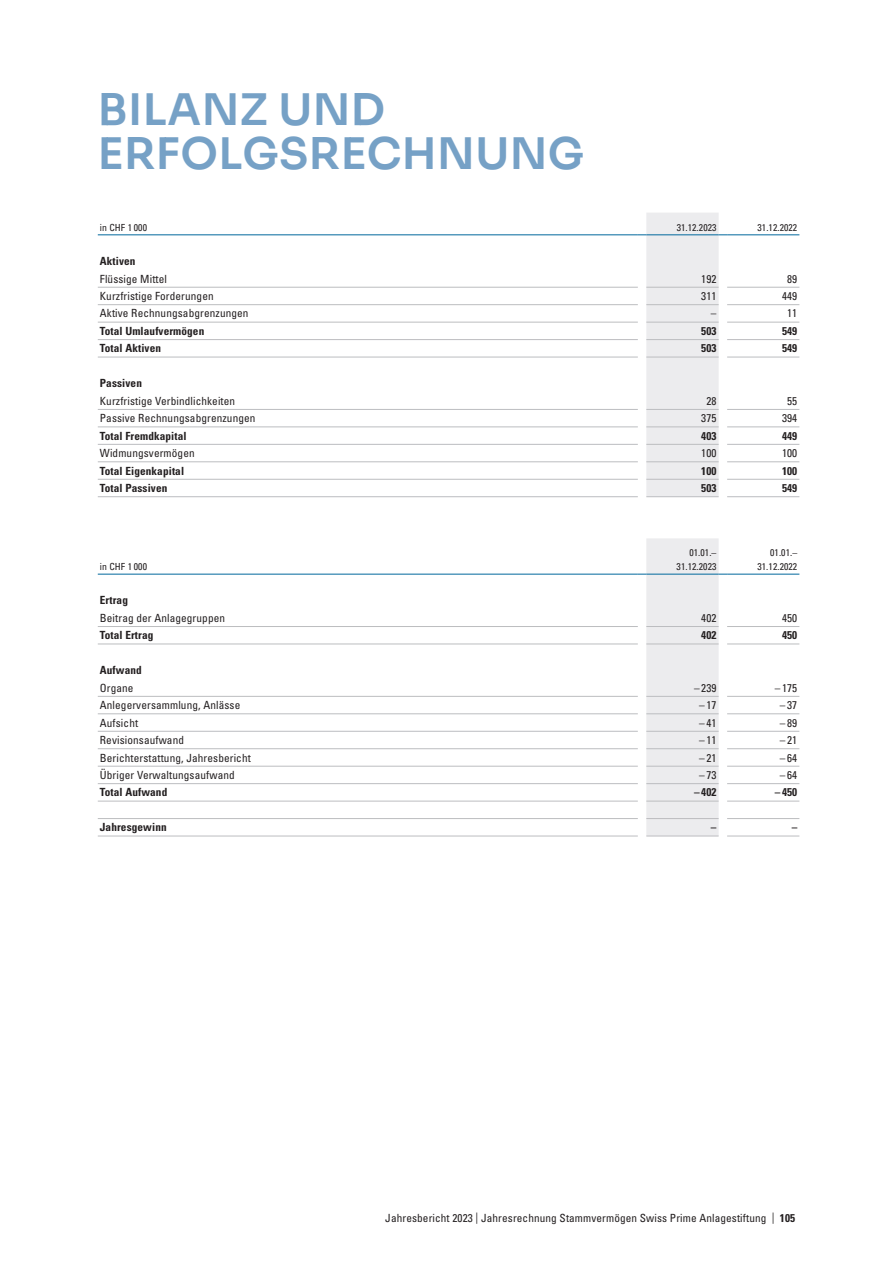
<style>
.page{position:relative;width:893px;height:1263px;background:#fff}
.page>*{position:absolute;margin:0;border:0;box-sizing:border-box;transform-origin:0 0}
.t1{font:600 43.5px/44.2px "Sora";letter-spacing:.01em;color:#76a1c6}
.t2{font:condensed 11.25px "Univers LT Std";letter-spacing:.01em;color:#231f20}
.t3{font:700 condensed 11.25px "Univers LT Std";letter-spacing:.01em;color:#231f20}
.t4{font:condensed 9.75px/13.5px "Univers LT Std";letter-spacing:.01em;color:#231f20;text-align:right}
.s1{font-weight:700}
</style>
<div class="page">
<hr style="left:98px;top:235px;width:540px;height:1px;background:#00689c">
<svg style="left:638px;top:213px;width:89px;height:283px"></svg>
<hr style="left:727px;top:235px;width:72px;height:1px;background:#00689c">
<hr style="left:98px;top:287px;width:540px;height:1px;background:#bcbdc0">
<hr style="left:646px;top:287px;width:73px;height:1px;background:#bcbdc0">
<hr style="left:727px;top:287px;width:72px;height:1px;background:#bcbdc0">
<hr style="left:98px;top:304px;width:540px;height:1px;background:#bcbdc0">
<hr style="left:646px;top:304px;width:73px;height:1px;background:#bcbdc0">
<hr style="left:727px;top:304px;width:72px;height:1px;background:#bcbdc0">
<hr style="left:98px;top:322px;width:540px;height:1px;background:#bcbdc0">
<hr style="left:646px;top:322px;width:73px;height:1px;background:#bcbdc0">
<hr style="left:727px;top:322px;width:72px;height:1px;background:#bcbdc0">
<hr style="left:98px;top:339px;width:540px;height:1px;background:#bcbdc0">
<hr style="left:646px;top:339px;width:73px;height:1px;background:#bcbdc0">
<hr style="left:727px;top:339px;width:72px;height:1px;background:#bcbdc0">
<hr style="left:98px;top:357px;width:540px;height:1px;background:#bcbdc0">
<hr style="left:646px;top:357px;width:73px;height:1px;background:#bcbdc0">
<hr style="left:727px;top:357px;width:72px;height:1px;background:#bcbdc0">
<hr style="left:98px;top:409px;width:540px;height:1px;background:#bcbdc0">
<hr style="left:646px;top:409px;width:73px;height:1px;background:#bcbdc0">
<hr style="left:727px;top:409px;width:72px;height:1px;background:#bcbdc0">
<hr style="left:98px;top:427px;width:540px;height:1px;background:#bcbdc0">
<hr style="left:646px;top:427px;width:73px;height:1px;background:#bcbdc0">
<hr style="left:727px;top:427px;width:72px;height:1px;background:#bcbdc0">
<hr style="left:98px;top:444px;width:540px;height:1px;background:#bcbdc0">
<hr style="left:646px;top:444px;width:73px;height:1px;background:#bcbdc0">
<hr style="left:727px;top:444px;width:72px;height:1px;background:#bcbdc0">
<hr style="left:98px;top:461px;width:540px;height:1px;background:#bcbdc0">
<hr style="left:646px;top:461px;width:73px;height:1px;background:#bcbdc0">
<hr style="left:727px;top:461px;width:72px;height:1px;background:#bcbdc0">
<hr style="left:98px;top:479px;width:540px;height:1px;background:#bcbdc0">
<hr style="left:646px;top:479px;width:73px;height:1px;background:#bcbdc0">
<hr style="left:727px;top:479px;width:72px;height:1px;background:#bcbdc0">
<hr style="left:98px;top:496px;width:540px;height:1px;background:#bcbdc0">
<hr style="left:646px;top:496px;width:73px;height:1px;background:#bcbdc0">
<hr style="left:727px;top:496px;width:72px;height:1px;background:#bcbdc0">
<hr style="left:98px;top:574px;width:540px;height:1px;background:#00689c">
<svg style="left:638px;top:538px;width:89px;height:298px"></svg>
<hr style="left:727px;top:574px;width:72px;height:1px;background:#00689c">
<hr style="left:98px;top:626px;width:540px;height:1px;background:#bcbdc0">
<hr style="left:646px;top:626px;width:73px;height:1px;background:#bcbdc0">
<hr style="left:727px;top:626px;width:72px;height:1px;background:#bcbdc0">
<hr style="left:98px;top:644px;width:540px;height:1px;background:#bcbdc0">
<hr style="left:646px;top:644px;width:73px;height:1px;background:#bcbdc0">
<hr style="left:727px;top:644px;width:72px;height:1px;background:#bcbdc0">
<hr style="left:98px;top:696px;width:540px;height:1px;background:#bcbdc0">
<hr style="left:646px;top:696px;width:73px;height:1px;background:#bcbdc0">
<hr style="left:727px;top:696px;width:72px;height:1px;background:#bcbdc0">
<hr style="left:98px;top:713px;width:540px;height:1px;background:#bcbdc0">
<hr style="left:646px;top:713px;width:73px;height:1px;background:#bcbdc0">
<hr style="left:727px;top:713px;width:72px;height:1px;background:#bcbdc0">
<hr style="left:98px;top:731px;width:540px;height:1px;background:#bcbdc0">
<hr style="left:646px;top:731px;width:73px;height:1px;background:#bcbdc0">
<hr style="left:727px;top:731px;width:72px;height:1px;background:#bcbdc0">
<hr style="left:98px;top:748px;width:540px;height:1px;background:#bcbdc0">
<hr style="left:646px;top:748px;width:73px;height:1px;background:#bcbdc0">
<hr style="left:727px;top:748px;width:72px;height:1px;background:#bcbdc0">
<hr style="left:98px;top:766px;width:540px;height:1px;background:#bcbdc0">
<hr style="left:646px;top:766px;width:73px;height:1px;background:#bcbdc0">
<hr style="left:727px;top:766px;width:72px;height:1px;background:#bcbdc0">
<hr style="left:98px;top:783px;width:540px;height:1px;background:#bcbdc0">
<hr style="left:646px;top:783px;width:73px;height:1px;background:#bcbdc0">
<hr style="left:727px;top:783px;width:72px;height:1px;background:#bcbdc0">
<hr style="left:98px;top:801px;width:540px;height:1px;background:#bcbdc0">
<hr style="left:646px;top:801px;width:73px;height:1px;background:#bcbdc0">
<hr style="left:727px;top:801px;width:72px;height:1px;background:#bcbdc0">
<hr style="left:98px;top:818px;width:540px;height:1px;background:#bcbdc0">
<hr style="left:646px;top:818px;width:73px;height:1px;background:#bcbdc0">
<hr style="left:727px;top:818px;width:72px;height:1px;background:#bcbdc0">
<hr style="left:98px;top:836px;width:540px;height:1px;background:#bcbdc0">
<hr style="left:646px;top:836px;width:73px;height:1px;background:#bcbdc0">
<hr style="left:727px;top:836px;width:72px;height:1px;background:#bcbdc0">
<h1 class="t1" style="left:98px;top:83px;width:488px">BILANZ UND<br>ERFOLGSRECHNUNG</h1>
<p class="t4" style="left:100px;top:220px;width:49px">in CHF 1 000</p>
<p class="t4" style="left:677px;top:220px;width:41px">31.12.2023</p>
<p class="t4" style="left:757px;top:220px;width:41px">31.12.2022</p>
<p class="t3" style="left:100px;top:254px;width:37px">Aktiven</p>
<p class="t2" style="left:100px;top:271px;width:69px">Flüssige Mittel</p>
<p class="t2" style="left:701px;top:271px;width:17px">192</p>
<p class="t2" style="left:787px;top:271px;width:12px">89</p>
<p class="t2" style="left:100px;top:289px;width:115px">Kurzfristige Forderungen</p>
<p class="t2" style="left:701px;top:289px;width:17px">311</p>
<p class="t2" style="left:782px;top:289px;width:17px">449</p>
<p class="t2" style="left:100px;top:306px;width:150px">Aktive Rechnungsabgrenzungen</p>
<p class="t2" style="left:711px;top:306px;width:7px">–</p>
<p class="t2" style="left:787px;top:306px;width:12px">11</p>
<p class="t3" style="left:100px;top:324px;width:106px">Total Umlaufvermögen</p>
<p class="t3" style="left:701px;top:324px;width:17px">503</p>
<p class="t3" style="left:782px;top:324px;width:17px">549</p>
<p class="t3" style="left:100px;top:341px;width:63px">Total Aktiven</p>
<p class="t3" style="left:701px;top:341px;width:17px">503</p>
<p class="t3" style="left:782px;top:341px;width:17px">549</p>
<p class="t3" style="left:100px;top:376px;width:44px">Passiven</p>
<p class="t2" style="left:100px;top:394px;width:137px">Kurzfristige Verbindlichkeiten</p>
<p class="t2" style="left:706px;top:394px;width:12px">28</p>
<p class="t2" style="left:787px;top:394px;width:12px">55</p>
<p class="t2" style="left:100px;top:411px;width:157px">Passive Rechnungsabgrenzungen</p>
<p class="t2" style="left:701px;top:411px;width:17px">375</p>
<p class="t2" style="left:782px;top:411px;width:17px">394</p>
<p class="t3" style="left:100px;top:429px;width:88px">Total Fremdkapital</p>
<p class="t3" style="left:701px;top:429px;width:17px">403</p>
<p class="t3" style="left:782px;top:429px;width:17px">449</p>
<p class="t2" style="left:100px;top:446px;width:96px">Widmungsvermögen</p>
<p class="t2" style="left:701px;top:446px;width:17px">100</p>
<p class="t2" style="left:782px;top:446px;width:17px">100</p>
<p class="t3" style="left:100px;top:464px;width:86px">Total Eigenkapital</p>
<p class="t3" style="left:701px;top:464px;width:17px">100</p>
<p class="t3" style="left:782px;top:464px;width:17px">100</p>
<p class="t3" style="left:100px;top:481px;width:69px">Total Passiven</p>
<p class="t3" style="left:701px;top:481px;width:17px">503</p>
<p class="t3" style="left:782px;top:481px;width:17px">549</p>
<p class="t4" style="left:100px;top:559px;width:49px">in CHF 1 000</p>
<p class="t4" style="left:677px;top:546px;width:41px">01.01.–<br>31.12.2023</p>
<p class="t4" style="left:757px;top:546px;width:41px">01.01.–<br>31.12.2022</p>
<p class="t3" style="left:100px;top:593px;width:30px">Ertrag</p>
<p class="t2" style="left:100px;top:611px;width:127px">Beitrag der Anlagegruppen</p>
<p class="t2" style="left:701px;top:611px;width:17px">402</p>
<p class="t2" style="left:782px;top:611px;width:17px">450</p>
<p class="t3" style="left:100px;top:628px;width:55px">Total Ertrag</p>
<p class="t3" style="left:701px;top:628px;width:17px">402</p>
<p class="t3" style="left:782px;top:628px;width:17px">450</p>
<p class="t3" style="left:100px;top:663px;width:43px">Aufwand</p>
<p class="t2" style="left:100px;top:680px;width:35px">Organe</p>
<p class="t2" style="left:694px;top:680px;width:24px">– 239</p>
<p class="t2" style="left:775px;top:680px;width:24px">– 175</p>
<p class="t2" style="left:100px;top:698px;width:142px">Anlegerversammlung, Anlässe</p>
<p class="t2" style="left:699px;top:698px;width:19px">–17</p>
<p class="t2" style="left:780px;top:698px;width:19px">–37</p>
<p class="t2" style="left:100px;top:715px;width:40px">Aufsicht</p>
<p class="t2" style="left:699px;top:715px;width:19px">–41</p>
<p class="t2" style="left:780px;top:715px;width:19px">–89</p>
<p class="t2" style="left:100px;top:733px;width:86px">Revisionsaufwand</p>
<p class="t2" style="left:699px;top:733px;width:19px">–11</p>
<p class="t2" style="left:780px;top:733px;width:19px">–21</p>
<p class="t2" style="left:100px;top:750px;width:152px">Berichterstattung, Jahresbericht</p>
<p class="t2" style="left:699px;top:750px;width:19px">–21</p>
<p class="t2" style="left:780px;top:750px;width:19px">–64</p>
<p class="t2" style="left:100px;top:768px;width:136px">Übriger Verwaltungsaufwand</p>
<p class="t2" style="left:699px;top:768px;width:19px">–73</p>
<p class="t2" style="left:780px;top:768px;width:19px">–64</p>
<p class="t3" style="left:100px;top:785px;width:69px">Total Aufwand</p>
<p class="t3" style="left:694px;top:785px;width:24px">– 402</p>
<p class="t3" style="left:775px;top:785px;width:24px">– 450</p>
<p class="t3" style="left:100px;top:820px;width:68px">Jahresgewinn</p>
<p class="t3" style="left:711px;top:820px;width:7px">–</p>
<p class="t3" style="left:792px;top:820px;width:7px">–</p>
<p class="t2" style="left:385px;top:1211px;width:411px">Jahresbericht 2023 | Jahresrechnung Stammvermögen Swiss Prime Anlagestiftung | <span class="s1">105</span></p>
</div>
